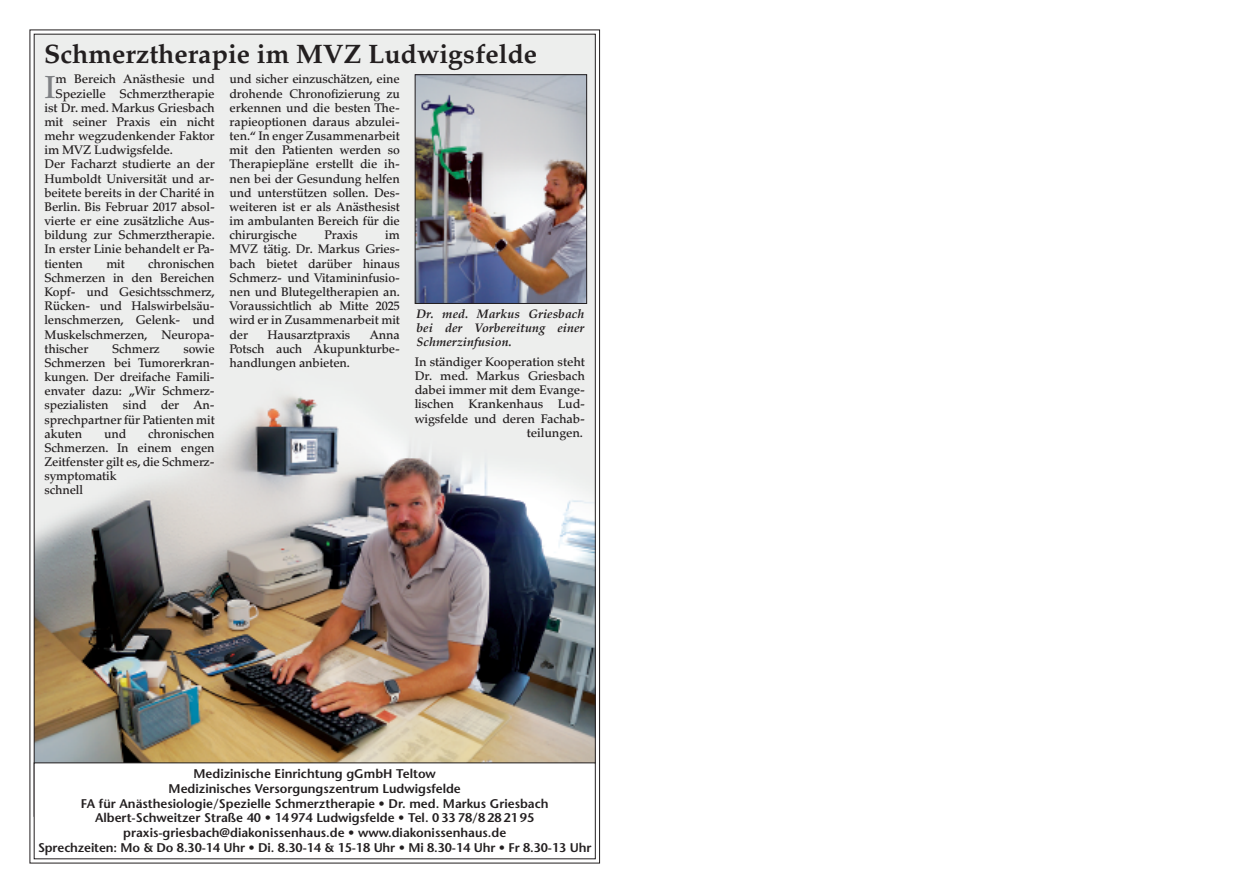
<style>
.page{position:relative;width:1259px;height:893px;background:#fff}
.page>*{position:absolute;margin:0;border:0;box-sizing:border-box;transform-origin:0 0}
.t1{font:500 31.8px "Palatino";color:#808285}
.t2{font:700 26.7px "Palatino";color:#231f20}
.t3{font:600 12.6px/14.7px "Stone Sans";color:#231f20;text-align:center}
.t4{font:500 12.45px/14.1px "Palatino";letter-spacing:-.01em;color:#231f20;text-align:justify}
.t5{font:italic 700 12.45px/13.8px "Palatino";color:#231f20;text-align:justify}
</style>
<div class="page">
<img style="left:36px;top:36px;width:557px;height:727px">
<img style="left:417px;top:76px;width:168px;height:226px">
<div style="left:415px;top:74px;width:172px;height:230px;border:1px solid #231f20"></div>
<h2 class="t2" style="left:44px;top:44px;width:495px">Schmerztherapie im MVZ Ludwigsfelde</h2>
<h1 class="t1" style="left:44px;top:74px;width:13px">I</h1>
<p class="t4" style="left:56px;top:73px;width:161px">m Bereich Anästhesie und</p>
<p class="t4" style="left:56px;top:88px;width:161px">Spezielle Schmerztherapie</p>
<p class="t4" style="left:44px;top:102px;width:172px">ist Dr. med. Markus Griesbach</p>
<p class="t4" style="left:44px;top:116px;width:172px">mit seiner Praxis ein nicht</p>
<p class="t4" style="left:44px;top:130px;width:172px">mehr wegzudenkender Faktor</p>
<p class="t4" style="left:44px;top:144px;width:130px">im MVZ Ludwigsfelde.</p>
<p class="t4" style="left:44px;top:158px;width:172px">Der Facharzt studierte an der</p>
<p class="t4" style="left:44px;top:173px;width:172px">Humboldt Universität und ar-</p>
<p class="t4" style="left:44px;top:187px;width:172px">beitete bereits in der Charité in</p>
<p class="t4" style="left:44px;top:201px;width:172px">Berlin. Bis Februar 2017 absol-</p>
<p class="t4" style="left:44px;top:215px;width:172px">vierte er eine zusätzliche Aus-</p>
<p class="t4" style="left:44px;top:229px;width:172px">bildung zur Schmerztherapie.</p>
<p class="t4" style="left:44px;top:243px;width:172px">In erster Linie behandelt er Pa-</p>
<p class="t4" style="left:44px;top:258px;width:40px">tienten</p>
<p class="t4" style="left:106px;top:258px;width:20px">mit</p>
<p class="t4" style="left:44px;top:258px;width:172px;text-indent:104px">chronischen Schmerzen in den Bereichen Kopf- und Gesichtsschmerz, Rücken- und Halswirbelsäu&shy;lenschmerzen, Gelenk- und Muskelschmerzen, Neuropa&shy;thischer</p>
<p class="t4" style="left:112px;top:343px;width:49px">Schmerz</p>
<p class="t4" style="left:44px;top:343px;width:172px;text-indent:139px">sowie Schmerzen bei Tumorerkran&shy;kungen. Der dreifache Famili&shy;envater dazu: „Wir Schmerz&shy;spezialisten sind der An&shy;sprechpartner für Patienten mit akuten</p>
<p class="t4" style="left:44px;top:428px;width:172px;text-align:left;text-indent:104px">chronischen<br>Schmerzen. In einem engen<br>Zeitfenster gilt es, die Schmerz&shy;symptomatik<br>schnell</p>
<p class="t4" style="left:104px;top:428px;width:24px">und</p>
<p class="t4" style="left:230px;top:73px;width:172px">und sicher einzuschätzen, eine drohende Chronofizierung zu erkennen und die besten The&shy;rapieoptionen daraus abzulei&shy;ten.“ In enger Zusammenarbeit mit den Patienten werden so Therapiepläne erstellt die ih&shy;nen bei der Gesundung helfen und unterstützen sollen. Des&shy;weiteren ist er als Anästhesist im ambulanten Bereich für die chirurgische</p>
<p class="t4" style="left:230px;top:229px;width:172px;text-indent:156px">im MVZ tätig. Dr. Markus Gries&shy;bach bietet darüber hinaus Schmerz- und Vitamininfusio&shy;nen und Blutegeltherapien an.<br>Voraussichtlich ab Mitte 2025 wird er in Zusammenarbeit mit der</p>
<p class="t4" style="left:324px;top:229px;width:35px">Praxis</p>
<p class="t4" style="left:267px;top:329px;width:84px">Hausarztpraxis</p>
<p class="t4" style="left:230px;top:328px;width:172px;text-indent:140px">Anna Potsch auch Akupunkturbe&shy;handlungen anbieten.</p>
<p class="t5" style="left:416px;top:309px;width:169px">Dr. med. Markus Griesbach bei der Vorbereitung einer Schmerzinfusion.</p>
<p class="t4" style="left:415px;top:356px;width:172px;text-align:right">In ständiger Kooperation steht<br>Dr. med. Markus Griesbach dabei immer mit dem Evange&shy;lischen Krankenhaus Lud&shy;wigsfelde und deren Fachab&shy;teilungen.</p>
<p class="t3" style="left:38px;top:768px;width:555px">Medizinische Einrichtung gGmbH Teltow<br>Medizinisches Versorgungszentrum Ludwigsfelde<br>FA für Anästhesiologie/Spezielle Schmerztherapie • Dr. med. Markus Griesbach Albert-Schweitzer Straße 40 • 14 974 Ludwigsfelde • Tel. 0 33 78/8 28 21 95 praxis-griesbach@diakonissenhaus.de • www.diakonissenhaus.de<br>Sprechzeiten: Mo &amp; Do 8.30-14 Uhr • Di. 8.30-14 &amp; 15-18 Uhr • Mi 8.30-14 Uhr • Fr 8.30-13 Uhr</p>
</div>
